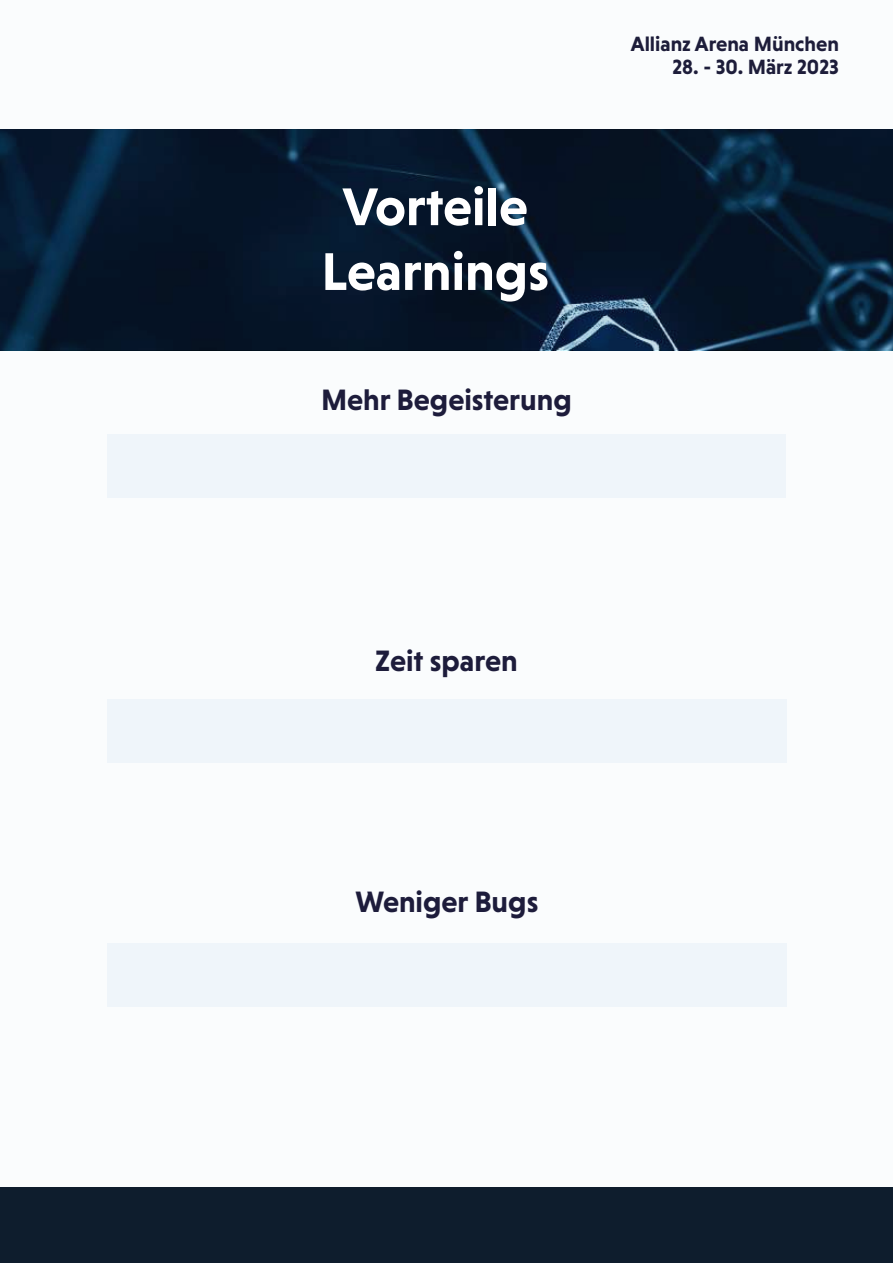
<style>
.page{position:relative;width:893px;height:1263px;background:#fafcfd}
.page>*{position:absolute;margin:0;border:0;box-sizing:border-box;transform-origin:0 0}
.t1{font:700 54px/64.8px "Niveau Grotesk";color:#fff;text-align:center}
.t2{font:700 30px "Niveau Grotesk";color:#1d1c3b}
.t3{font:700 21px "Niveau Grotesk";color:#1d1d3a}
</style>
<div class="page">
<div style="left:0;top:1187px;width:893px;height:76px;background:#0e1d2d"></div>
<svg style="left:0;top:130px;width:893px;height:220px;background:#07192e"></svg>
<div style="left:107px;top:434px;width:679px;height:63px;background:#eff5fa"></div>
<div style="left:107px;top:699px;width:680px;height:63px;background:#eff5fa"></div>
<div style="left:107px;top:943px;width:680px;height:63px;background:#eff5fa"></div>
<h1 class="t1" style="left:321px;top:174px;width:229px">Vorteile<br>Learnings</h1>
<p class="t2" style="left:321px;top:383px;width:252px">Mehr Begeisterung</p>
<p class="t3" style="left:631px;top:31px;width:210px">Allianz Arena München</p>
<p class="t3" style="left:672px;top:54px;width:168px">28. - 30. März 2023</p>
<p class="t2" style="left:375px;top:643px;width:144px">Zeit sparen</p>
<p class="t2" style="left:355px;top:884px;width:185px">Weniger Bugs</p>
</div>
